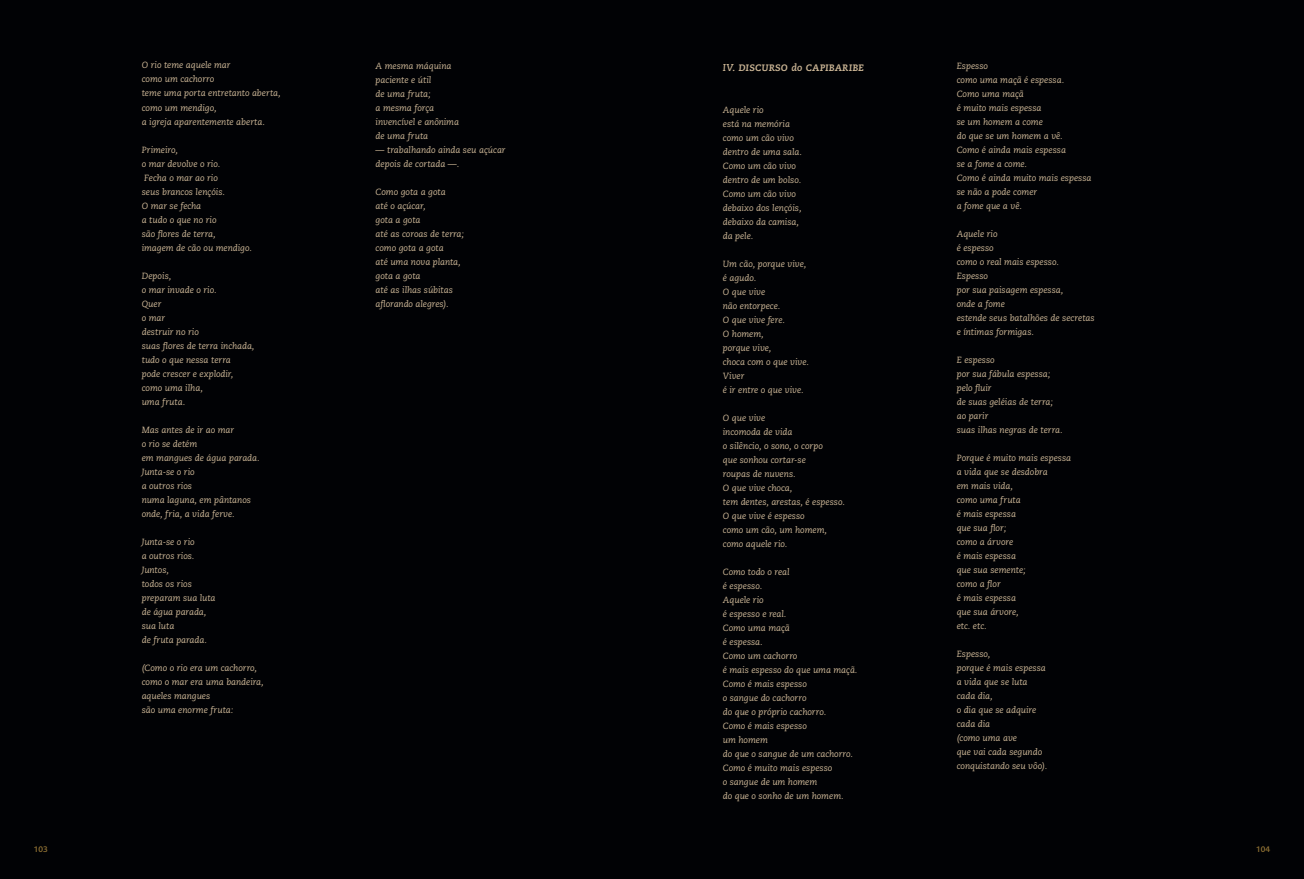
<style>
.page{position:relative;width:1304px;height:879px;background:#010205}
.page>*{position:absolute;margin:0;border:0;box-sizing:border-box;transform-origin:0 0}
.t1{font:italic 700 12px "Caecilia LT Pro 76";letter-spacing:-.005em;color:#ccb696}
.t2{font:italic 9px/14px "Caecilia LT Pro 56";letter-spacing:-.005em;color:#ccb696}
.t3{font:italic 9px/14px "Caecilia LT Pro 56";letter-spacing:.04em;color:#ccb696}
.t4{font:italic 9px/14px "Caecilia LT Pro 56";letter-spacing:.095em;color:#ccb696}
.t5{font:700 8px "PMN Caecilia Sans Text";color:#937435}
.s1{font-size:10px}
</style>
<div class="page">
<p class="t2" style="left:142px;top:58px;width:140px">O rio teme aquele mar<br>como um cachorro<br>teme uma porta entretanto aberta, como um mendigo,<br>a igreja aparentemente aberta.</p>
<p class="t2" style="left:142px;top:142px;width:112px">Primeiro,<br>o mar devolve o rio.<br>Fecha o mar ao rio<br>seus brancos lençóis.<br>O mar se fecha<br>a tudo o que no rio<br>são flores de terra,<br>imagem de cão ou mendigo.</p>
<p class="t2" style="left:142px;top:268px;width:114px">Depois,<br>o mar invade o rio.<br>Quer<br>o mar<br>destruir no rio<br>suas flores de terra inchada, tudo o que nessa terra<br>pode crescer e explodir, como uma ilha,<br>uma fruta.</p>
<p class="t2" style="left:142px;top:422px;width:119px">Mas antes de ir ao mar<br>o rio se detém<br>em mangues de água parada.<br>Junta-se o rio<br>a outros rios<br>numa laguna, em pântanos onde, fria, a vida ferve.</p>
<p class="t3" style="left:142px;top:534px;width:75px">Junta-se o rio<br>a outros rios.<br>Juntos,<br>todos os rios preparam sua luta de água parada, sua luta<br>de fruta parada.</p>
<p class="t2" style="left:142px;top:660px;width:124px">(Como o rio era um cachorro, como o mar era uma bandeira, aqueles mangues<br>são uma enorme fruta:</p>
<p class="t2" style="left:376px;top:58px;width:85px">A mesma máquina paciente e útil<br>de uma fruta;<br>a mesma força invencível e anônima de uma fruta</p>
<p class="t2" style="left:376px;top:142px;width:131px">— trabalhando ainda seu açúcar depois de cortada —.</p>
<p class="t2" style="left:376px;top:184px;width:90px">Como gota a gota<br>até o açúcar,<br>gota a gota<br>até as coroas de terra; como gota a gota<br>até uma nova planta, gota a gota<br>até as ilhas súbitas aflorando alegres).</p>
<h1 class="t1" style="left:723px;top:59px;width:143px"><span class="s1">IV.</span> discurso <span class="s1">do</span> capibaribe</h1>
<p class="t2" style="left:723px;top:103px;width:81px">Aquele rio<br>está na memória como um cão vivo dentro de uma sala.<br>Como um cão vivo dentro de um bolso.<br>Como um cão vivo debaixo dos lençóis, debaixo da camisa, da pele.</p>
<p class="t2" style="left:723px;top:257px;width:88px">Um cão, porque vive, é agudo.<br>O que vive<br>não entorpece.<br>O que vive fere.<br>O homem,<br>porque vive,<br>choca com o que vive.<br>Viver<br>é ir entre o que vive.</p>
<p class="t2" style="left:723px;top:411px;width:123px">O que vive<br>incomoda de vida<br>o silêncio, o sono, o corpo<br>que sonhou cortar-se<br>roupas de nuvens.<br>O que vive choca,<br>tem dentes, arestas, é espesso.<br>O que vive é espesso<br>como um cão, um homem, como aquele rio.</p>
<p class="t2" style="left:723px;top:565px;width:136px">Como todo o real<br>é espesso.<br>Aquele rio<br>é espesso e real.<br>Como uma maçã<br>é espessa.<br>Como um cachorro<br>é mais espesso do que uma maçã.<br>Como é mais espesso<br>o sangue do cachorro<br>do que o próprio cachorro.<br>Como é mais espesso<br>um homem<br>do que o sangue de um cachorro.<br>Como é muito mais espesso<br>o sangue de um homem<br>do que o sonho de um homem.</p>
<p class="t2" style="left:957px;top:59px;width:136px">Espesso<br>como uma maçã é espessa.<br>Como uma maçã<br>é muito mais espessa<br>se um homem a come<br>do que se um homem a vê.<br>Como é ainda mais espessa<br>se a fome a come.<br>Como é ainda muito mais espessa se não a pode comer<br>a fome que a vê.</p>
<p class="t2" style="left:957px;top:227px;width:140px">Aquele rio<br>é espesso<br>como o real mais espesso.<br>Espesso<br>por sua paisagem espessa,<br>onde a fome<br>estende seus batalhões de secretas e íntimas formigas.</p>
<p class="t4" style="left:957px;top:353px;width:107px">E espesso<br>por sua fábula espessa; pelo fluir<br>de suas geléias de terra; ao parir<br>suas ilhas negras de terra.</p>
<p class="t2" style="left:957px;top:451px;width:116px">Porque é muito mais espessa a vida que se desdobra<br>em mais vida,<br>como uma fruta<br>é mais espessa<br>que sua flor;<br>como a árvore<br>é mais espessa<br>que sua semente;<br>como a flor<br>é mais espessa<br>que sua árvore,<br>etc. etc.</p>
<p class="t2" style="left:957px;top:647px;width:92px">Espesso,<br>porque é mais espessa a vida que se luta cada dia,<br>o dia que se adquire cada dia<br>(como uma ave<br>que vai cada segundo conquistando seu vôo).</p>
<p class="t5" style="left:34px;top:844px;width:15px">103</p>
<p class="t5" style="left:1256px;top:844px;width:15px">104</p>
</div>
